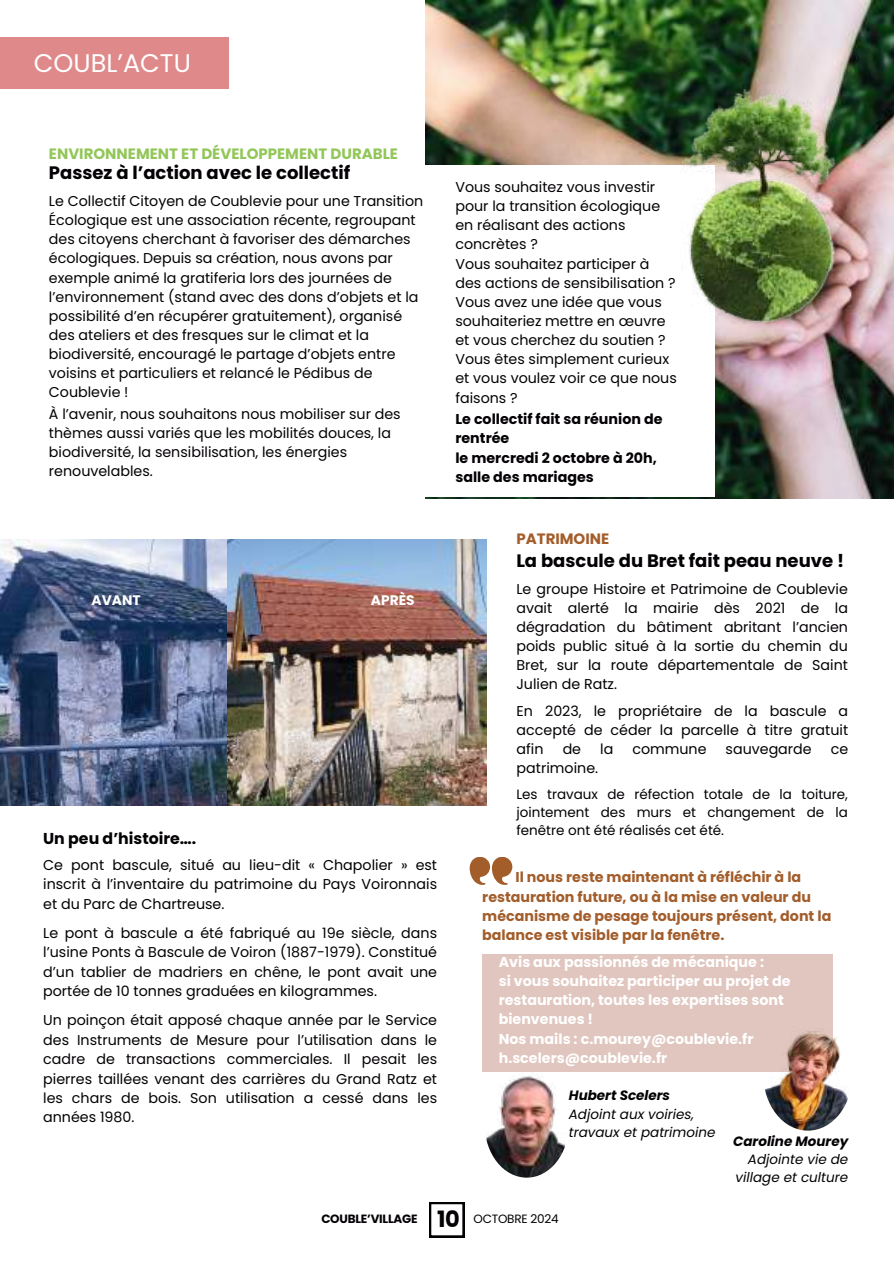
<style>
.page{position:relative;width:894px;height:1264px;background:#fff}
.page>*{position:absolute;margin:0;border:0;box-sizing:border-box;transform-origin:0 0}
.t1{font:25.5px "Poppins";color:#feffff}
.t2{font:700 18px "Poppins";color:#040104}
.t3{font:700 15.75px "Poppins";color:#040104}
.t4{font:700 15px "Poppins";color:#92c659}
.t5{font:700 15px "Poppins";color:#a25d2b}
.t6{font:14.25px/19.2px "Poppins";color:#040104;text-align:justify}
.t7{font:700 14.25px/19.2px "Poppins";color:#fff}
.t8{font:700 14.25px/19.2px "Poppins";color:#a25d2b}
.t9{font:700 14.25px/19.2px "Poppins";color:#040104}
.t10{font:700 13.8px "Poppins";color:#fff}
.t11{font:13.5px/18px "Poppins";color:#040104;text-align:justify}
.t12{font:italic 13.5px/18px "Poppins";color:#040104;text-align:right}
.t13{font:italic 700 13.5px "Poppins";color:#040104}
.t14{font:700 12px "Poppins";letter-spacing:-.02em;color:#040104}
.t15{font:12px "Poppins";letter-spacing:-.02em;color:#040104}
.s1{font-weight:700;font-size:22.5px}
</style>
<div class="page">
<svg style="left:429px;top:1202px;width:35px;height:35px"></svg>
<svg style="left:469px;top:857px;width:43px;height:28px"></svg>
<img style="left:227px;top:539px;width:259px;height:267px">
<img style="left:0;top:539px;width:227px;height:267px">
<div style="left:482px;top:954px;width:350px;height:117px;background:#e0c6be"></div>
<img style="left:763px;top:1017px;width:89px;height:113px;border-radius:50%">
<img style="left:484px;top:1071px;width:84px;height:106px;border-radius:50%">
<img style="left:425px;top:0;width:468px;height:499px">
<div style="left:0;top:37px;width:228px;height:52px;background:#e0898a"></div>
<div style="left:363px;top:165px;width:351px;height:332px;background:#fff"></div>
<img style="left:673px;top:89px;width:189px;height:234px">
<h1 class="t1" style="left:34px;top:48px;width:158px">COUBL’ACTU</h1>
<p class="t4" style="left:49px;top:145px;width:350px">ENVIRONNEMENT ET DÉVELOPPEMENT DURABLE</p>
<p class="t2" style="left:49px;top:162px;width:303px">Passez à l’action avec le collectif</p>
<p class="t6" style="left:49px;top:191px;width:376px;text-align:left">Le Collectif Citoyen de Coublevie pour une Transition Écologique est une association récente, regroupant des citoyens cherchant à favoriser des démarches écologiques. Depuis sa création, nous avons par exemple animé la gratiferia lors des journées de l’environnement (stand avec des dons d’objets et la possibilité d’en récupérer gratuitement), organisé des ateliers et des fresques sur le climat et la biodiversité, encouragé le partage d’objets entre voisins et particuliers et relancé le Pédibus de Coublevie !</p>
<p class="t6" style="left:49px;top:404px;width:353px;text-align:left">À l’avenir, nous souhaitons nous mobiliser sur des thèmes aussi variés que les mobilités douces, la biodiversité, la sensibilisation, les énergies renouvelables.</p>
<p class="t6" style="left:455px;top:177px;width:223px;text-align:left">Vous souhaitez vous investir pour la transition écologique en réalisant des actions concrètes ?<br>Vous souhaitez participer à des actions de sensibilisation ?<br>Vous avez une idée que vous souhaiteriez mettre en œuvre et vous cherchez du soutien ?<br>Vous êtes simplement curieux et vous voulez voir ce que nous faisons ?</p>
<p class="t9" style="left:455px;top:410px;width:208px">Le collectif fait sa réunion de rentrée<br>le mercredi 2 octobre à 20h, salle des mariages</p>
<p class="t10" style="left:91px;top:592px;width:51px">AVANT</p>
<p class="t10" style="left:371px;top:592px;width:45px">APRÈS</p>
<p class="t3" style="left:43px;top:829px;width:155px">Un peu d’histoire….</p>
<p class="t6" style="left:43px;top:855px;width:395px">Ce pont bascule, situé au lieu-dit « Chapolier » est inscrit à l’inventaire du patrimoine du Pays Voironnais et du Parc de Chartreuse.</p>
<p class="t6" style="left:43px;top:923px;width:395px">Le pont à bascule a été fabriqué au 19e siècle, dans l’usine Ponts à Bascule de Voiron (1887-1979). Constitué d’un tablier de madriers en chêne, le pont avait une portée de 10 tonnes graduées en kilogrammes.</p>
<p class="t6" style="left:43px;top:1010px;width:395px">Un poinçon était apposé chaque année par le Service des Instruments de Mesure pour l’utilisation dans le cadre de transactions commerciales. Il pesait les pierres taillées venant des carrières du Grand Ratz et les chars de bois. Son utilisation a cessé dans les années 1980.</p>
<p class="t5" style="left:516px;top:530px;width:94px">PATRIMOINE</p>
<p class="t2" style="left:516px;top:550px;width:329px">La bascule du Bret fait peau neuve !</p>
<p class="t6" style="left:516px;top:579px;width:333px">Le groupe Histoire et Patrimoine de Coublevie avait alerté la mairie dès 2021 de la dégradation du bâtiment abritant l’ancien poids public situé à la sortie du chemin du Bret, sur la route départementale de Saint Julien de Ratz.</p>
<p class="t6" style="left:516px;top:701px;width:333px">En 2023, le propriétaire de la bascule a accepté de céder la parcelle à titre gratuit afin</p>
<p class="t6" style="left:562px;top:739px;width:20px">de</p>
<p class="t6" style="left:600px;top:739px;width:15px">la</p>
<p class="t6" style="left:632px;top:739px;width:76px">commune</p>
<p class="t6" style="left:725px;top:739px;width:88px">sauvegarde</p>
<p class="t6" style="left:830px;top:739px;width:19px">ce</p>
<p class="t6" style="left:516px;top:758px;width:83px">patrimoine.</p>
<p class="t11" style="left:516px;top:784px;width:333px">Les travaux de réfection totale de la toiture, jointement des murs et changement de la fenêtre ont été réalisés cet été.</p>
<p class="t8" style="left:482px;top:867px;width:350px;text-indent:33px">Il nous reste maintenant à réfléchir à la restauration future, ou à la mise en valeur du mécanisme de pesage toujours présent, dont la balance est visible par la fenêtre.</p>
<p class="t7" style="left:498px;top:952px;width:293px">Avis aux passionnés de mécanique :<br>si vous souhaitez participer au projet de restauration, toutes les expertises sont bienvenues !<br>Nos mails : c.mourey@coublevie.fr h.scelers@coublevie.fr</p>
<p class="t13" style="left:568px;top:1087px;width:103px">Hubert Scelers</p>
<p class="t12" style="left:568px;top:1104px;width:148px;text-align:left">Adjoint aux voiries, travaux et patrimoine</p>
<p class="t13" style="left:733px;top:1133px;width:117px">Caroline Mourey</p>
<p class="t12" style="left:735px;top:1150px;width:114px">Adjointe vie de village et culture</p>
<p class="t14" style="left:321px;top:1212px;width:98px">COUBLE’VILLAGE</p>
<p class="t15" style="left:437px;top:1212px;width:123px"><span class="s1">10</span> OCTOBRE 2024</p>
</div>
